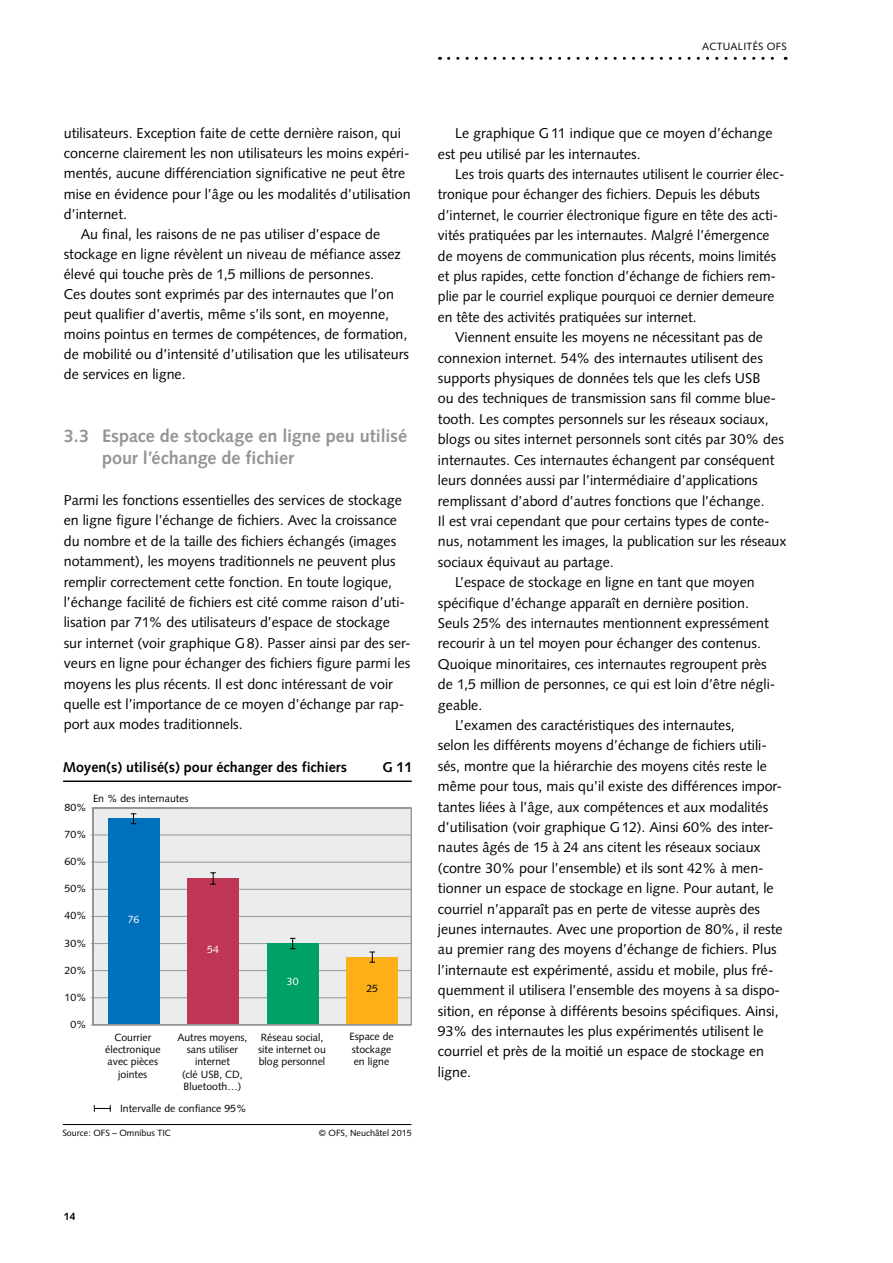
<style>
.page{position:relative;width:893px;height:1263px;background:#fff}
.page>*{position:absolute;margin:0;border:0;box-sizing:border-box;transform-origin:0 0}
.Titel_grau{font:700 18px/21.9px "Syntax LT Std";color:#939598}
.Grundtext_F{font:14.25px/20.4px "Syntax LT Std";color:#000}
.Grundtext_nachTitel{font:14.25px/20.4px "Syntax LT Std";color:#000}
.t1{font:700 14.25px "Syntax LT Std";color:#000}
.t2{font:10.5px/12.5px "Syntax LT Std";color:#000;text-align:center}
.t3{font:10.5px "Syntax LT Std";letter-spacing:.025em;color:#000}
.t4{font:10.5px "Syntax LT Std";color:#fff}
.t5{font:700 10.5px "Syntax LT Std";color:#000}
.t6{font:9px "Syntax LT Std";color:#000}
</style>
<div class="page">
<svg style="left:449px;top:57px;width:337px;height:3px"></svg>
<hr style="left:63px;top:780px;width:349px;height:2px;background:#000">
<hr style="left:63px;top:1124px;width:348px;height:1px;background:#000">
<svg style="left:94px;top:1105px;width:17px;height:7px"></svg>
<svg style="left:90px;top:807px;width:322px;height:219px;background:#b1babe"></svg>
<p class="t3" style="left:702px;top:41px;width:86px">ACTUALITÉS OFS</p>
<p class="Grundtext_F" style="left:64px;top:123px;width:348px">utilisateurs. Exception faite de cette dernière raison, qui concerne clairement les non utilisateurs les moins expéri&shy;mentés, aucune différenciation significative ne peut être mise en évidence pour l’âge ou les modalités d’utilisation d’internet.</p>
<p class="Grundtext_F" style="left:64px;top:224px;width:347px;text-indent:17px">Au final, les raisons de ne pas utiliser d’espace de stockage en ligne révèlent un niveau de méfiance assez élevé qui touche près de 1,5 millions de personnes.<br>Ces doutes sont exprimés par des internautes que l’on peut qualifier d’avertis, même s’ils sont, en moyenne, moins pointus en termes de compétences, de formation, de mobilité ou d’intensité d’utilisation que les utilisateurs de services en ligne.</p>
<p class="Titel_grau" style="left:102px;top:425px;width:307px;text-indent:-38px">3.3 Espace de stockage en ligne peu utilisé pour l’échange de fichier</p>
<p class="Grundtext_nachTitel" style="left:64px;top:490px;width:348px">Parmi les fonctions essentielles des services de stockage en ligne figure l’échange de fichiers. Avec la croissance du nombre et de la taille des fichiers échangés (images notamment), les moyens traditionnels ne peuvent plus remplir correctement cette fonction. En toute logique, l’échange facilité de fichiers est cité comme raison d’uti&shy;lisation par 71% des utilisateurs d’espace de stockage sur internet (voir graphique G8). Passer ainsi par des ser&shy;veurs en ligne pour échanger des fichiers figure parmi les moyens les plus récents. Il est donc intéressant de voir quelle est l’importance de ce moyen d’échange par rap&shy;port aux modes traditionnels.</p>
<p class="t1" style="left:63px;top:759px;width:286px">Moyen(s) utilisé(s) pour échanger des fichiers</p>
<p class="t1" style="left:382px;top:759px;width:32px">G 11</p>
<p class="t2" style="left:65px;top:801px;width:24px">80%</p>
<p class="t2" style="left:65px;top:828px;width:24px">70%</p>
<p class="t2" style="left:65px;top:855px;width:24px">60%</p>
<p class="t2" style="left:65px;top:883px;width:24px">50%</p>
<p class="t2" style="left:65px;top:910px;width:24px">40%</p>
<p class="t2" style="left:65px;top:937px;width:24px">30%</p>
<p class="t2" style="left:65px;top:964px;width:24px">20%</p>
<p class="t2" style="left:65px;top:991px;width:24px">10%</p>
<p class="t2" style="left:70px;top:1018px;width:18px">0%</p>
<p class="t2" style="left:93px;top:792px;width:97px">En % des internautes</p>
<p class="t4" style="left:128px;top:913px;width:13px">76</p>
<p class="t4" style="left:207px;top:943px;width:13px">54</p>
<p class="t4" style="left:287px;top:975px;width:13px">30</p>
<p class="t2" style="left:366px;top:982px;width:13px">25</p>
<p class="t2" style="left:105px;top:1031px;width:57px">Courrier électronique avec pièces jointes</p>
<p class="t2" style="left:177px;top:1031px;width:72px">Autres moyens, sans utiliser internet<br>(clé USB, CD,<br>Bluetooth…)</p>
<p class="t2" style="left:258px;top:1031px;width:69px;text-align:left">Réseau social, site internet ou blog personnel</p>
<p class="t2" style="left:350px;top:1031px;width:46px;text-align:left">Espace de stockage en ligne</p>
<p class="t2" style="left:120px;top:1102px;width:128px">Intervalle de confiance 95%</p>
<p class="t6" style="left:62px;top:1127px;width:110px">Source: OFS – Omnibus TIC</p>
<p class="t6" style="left:319px;top:1127px;width:94px">© OFS, Neuchâtel 2015</p>
<p class="Grundtext_F" style="left:438px;top:123px;width:336px;text-indent:17px">Le graphique G11 indique que ce moyen d’échange est peu utilisé par les internautes.</p>
<p class="Grundtext_F" style="left:438px;top:164px;width:348px;text-indent:17px">Les trois quarts des internautes utilisent le courrier élec&shy;tronique pour échanger des fichiers. Depuis les débuts d’internet, le courrier électronique figure en tête des acti&shy;vités pratiquées par les internautes. Malgré l’émergence de moyens de communication plus récents, moins limités et plus rapides, cette fonction d’échange de fichiers rem&shy;plie par le courriel explique pourquoi ce dernier demeure en tête des activités pratiquées sur internet.</p>
<p class="Grundtext_F" style="left:438px;top:327px;width:350px;text-indent:17px">Viennent ensuite les moyens ne nécessitant pas de connexion internet. 54% des internautes utilisent des supports physiques de données tels que les clefs USB<br>ou des techniques de transmission sans fil comme blue&shy;tooth. Les comptes personnels sur les réseaux sociaux, blogs ou sites internet personnels sont cités par 30% des internautes. Ces internautes échangent par conséquent leurs données aussi par l’intermédiaire d’applications remplissant d’abord d’autres fonctions que l’échange.<br>Il est vrai cependant que pour certains types de conte&shy;nus, notamment les images, la publication sur les réseaux sociaux équivaut au partage.</p>
<p class="Grundtext_F" style="left:438px;top:572px;width:339px;text-indent:17px">L’espace de stockage en ligne en tant que moyen spécifique d’échange apparaît en dernière position.<br>Seuls 25% des internautes mentionnent expressément recourir à un tel moyen pour échanger des contenus.<br>Quoique minoritaires, ces internautes regroupent près de 1,5 million de personnes, ce qui est loin d’être négli&shy;geable.</p>
<p class="Grundtext_F" style="left:438px;top:715px;width:346px;text-indent:17px">L’examen des caractéristiques des internautes,<br>selon les différents moyens d’échange de fichiers utili&shy;sés, montre que la hiérarchie des moyens cités reste le même pour tous, mais qu’il existe des différences impor&shy;tantes liées à l’âge, aux compétences et aux modalités d’utilisation (voir graphique G12). Ainsi 60% des inter&shy;nautes âgés de 15 à 24 ans citent les réseaux sociaux (contre 30% pour l’ensemble) et ils sont 42% à men&shy;tionner un espace de stockage en ligne. Pour autant, le courriel n’apparaît pas en perte de vitesse auprès des jeunes internautes. Avec une proportion de 80%, il reste au premier rang des moyens d’échange de fichiers. Plus l’internaute est expérimenté, assidu et mobile, plus fré&shy;quemment il utilisera l’ensemble des moyens à sa dispo&shy;sition, en réponse à différents besoins spécifiques. Ainsi, 93% des internautes les plus expérimentés utilisent le courriel et près de la moitié un espace de stockage en ligne.</p>
<p class="t5" style="left:64px;top:1210px;width:13px">14</p>
</div>
